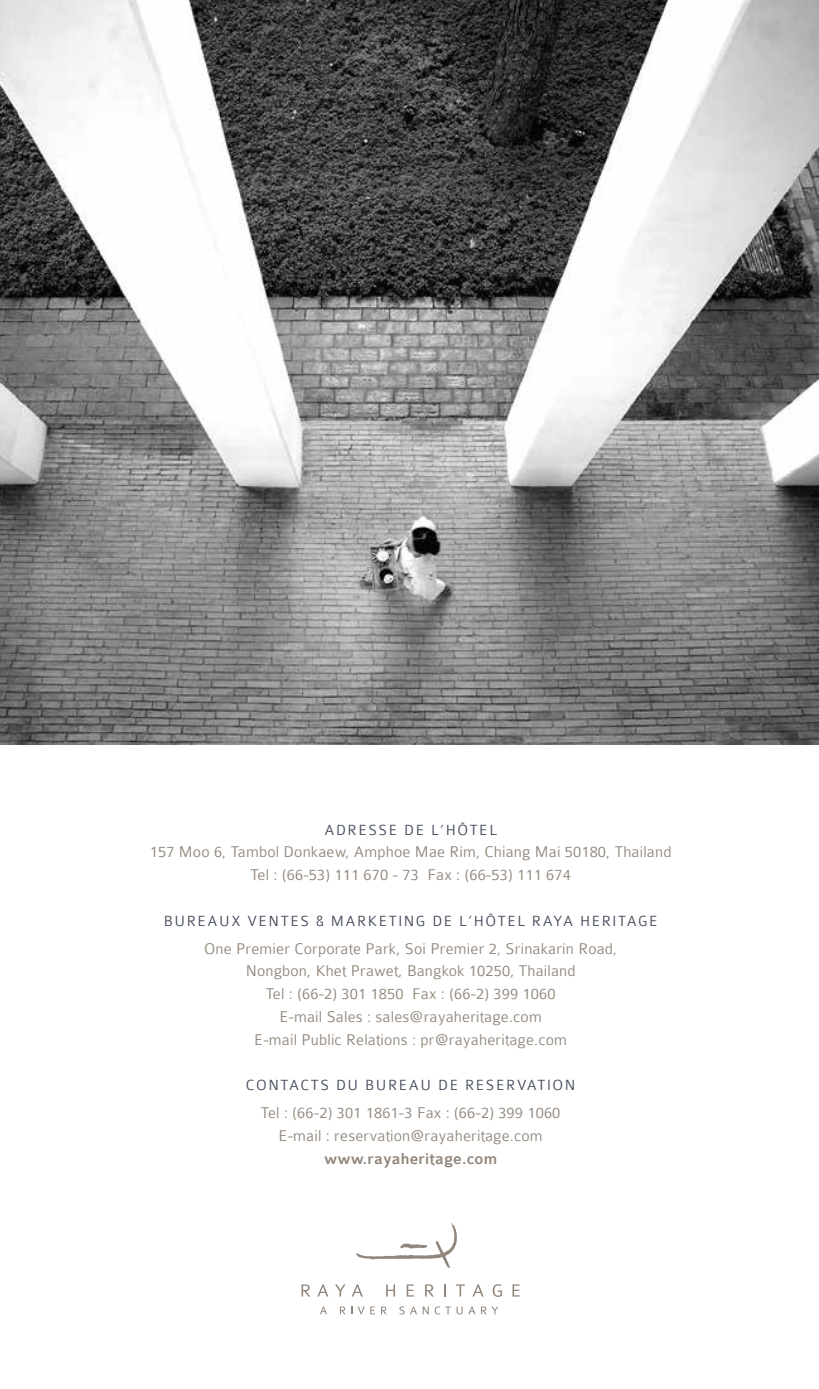
<style>
.page{position:relative;width:819px;height:1389px;background:#fff}
.page>*{position:absolute;margin:0;border:0;box-sizing:border-box;transform-origin:0 0}
.t1{font:300 16.62px/22.8px "Colaborate";letter-spacing:.01em;color:#91867b;text-align:center}
.t2{font:500 16.62px "Colaborate";letter-spacing:.01em;color:#91867b}
.t3{font:300 15.75px "Colaborate";letter-spacing:.1em;color:#444b5c}
</style>
<div class="page">
<svg style="left:356px;top:1223px;width:101px;height:45px"></svg>
<svg style="left:301px;top:1284px;width:9px;height:13px"></svg>
<svg style="left:317px;top:1284px;width:11px;height:13px"></svg>
<svg style="left:335px;top:1284px;width:10px;height:13px"></svg>
<svg style="left:351px;top:1284px;width:12px;height:13px"></svg>
<svg style="left:386px;top:1284px;width:9px;height:13px"></svg>
<svg style="left:406px;top:1284px;width:8px;height:13px"></svg>
<svg style="left:425px;top:1284px;width:9px;height:13px"></svg>
<svg style="left:444px;top:1284px;width:2px;height:13px"></svg>
<svg style="left:456px;top:1284px;width:9px;height:13px"></svg>
<svg style="left:472px;top:1284px;width:11px;height:13px"></svg>
<svg style="left:492px;top:1284px;width:10px;height:13px"></svg>
<svg style="left:512px;top:1284px;width:7px;height:13px"></svg>
<svg style="left:320px;top:1307px;width:7px;height:7px"></svg>
<svg style="left:340px;top:1307px;width:5px;height:7px"></svg>
<svg style="left:358px;top:1307px;width:6px;height:7px"></svg>
<svg style="left:370px;top:1307px;width:5px;height:7px"></svg>
<svg style="left:381px;top:1307px;width:6px;height:7px"></svg>
<svg style="left:399px;top:1306px;width:5px;height:8px"></svg>
<svg style="left:410px;top:1307px;width:18px;height:7px"></svg>
<svg style="left:434px;top:1306px;width:28px;height:8px"></svg>
<svg style="left:468px;top:1307px;width:7px;height:7px"></svg>
<svg style="left:481px;top:1307px;width:17px;height:7px"></svg>
<img style="left:0;top:0;width:819px;height:745px">
<p class="t3" style="left:324px;top:821px;width:174px">ADRESSE DE L’HÔTEL</p>
<p class="t1" style="left:150px;top:841px;width:523px">157 Moo 6, Tambol Donkaew, Amphoe Mae Rim, Chiang Mai 50180, Thailand<br>Tel : (66-53) 111 670 - 73 Fax : (66-53) 111 674</p>
<p class="t3" style="left:164px;top:912px;width:495px">BUREAUX VENTES &amp; MARKETING DE L’HÔTEL RAYA HERITAGE</p>
<p class="t1" style="left:204px;top:937px;width:415px">One Premier Corporate Park, Soi Premier 2, Srinakarin Road, Nongbon, Khet Prawet, Bangkok 10250, Thailand<br>Tel : (66-2) 301 1850 Fax : (66-2) 399 1060<br>E-mail Sales : sales@rayaheritage.com<br>E-mail Public Relations : pr@rayaheritage.com</p>
<p class="t3" style="left:246px;top:1077px;width:331px">CONTACTS DU BUREAU DE RESERVATION</p>
<p class="t1" style="left:261px;top:1101px;width:301px">Tel : (66-2) 301 1861-3 Fax : (66-2) 399 1060<br>E-mail : reservation@rayaheritage.com</p>
<p class="t2" style="left:324px;top:1150px;width:175px">www.rayaheritage.com</p>
</div>
